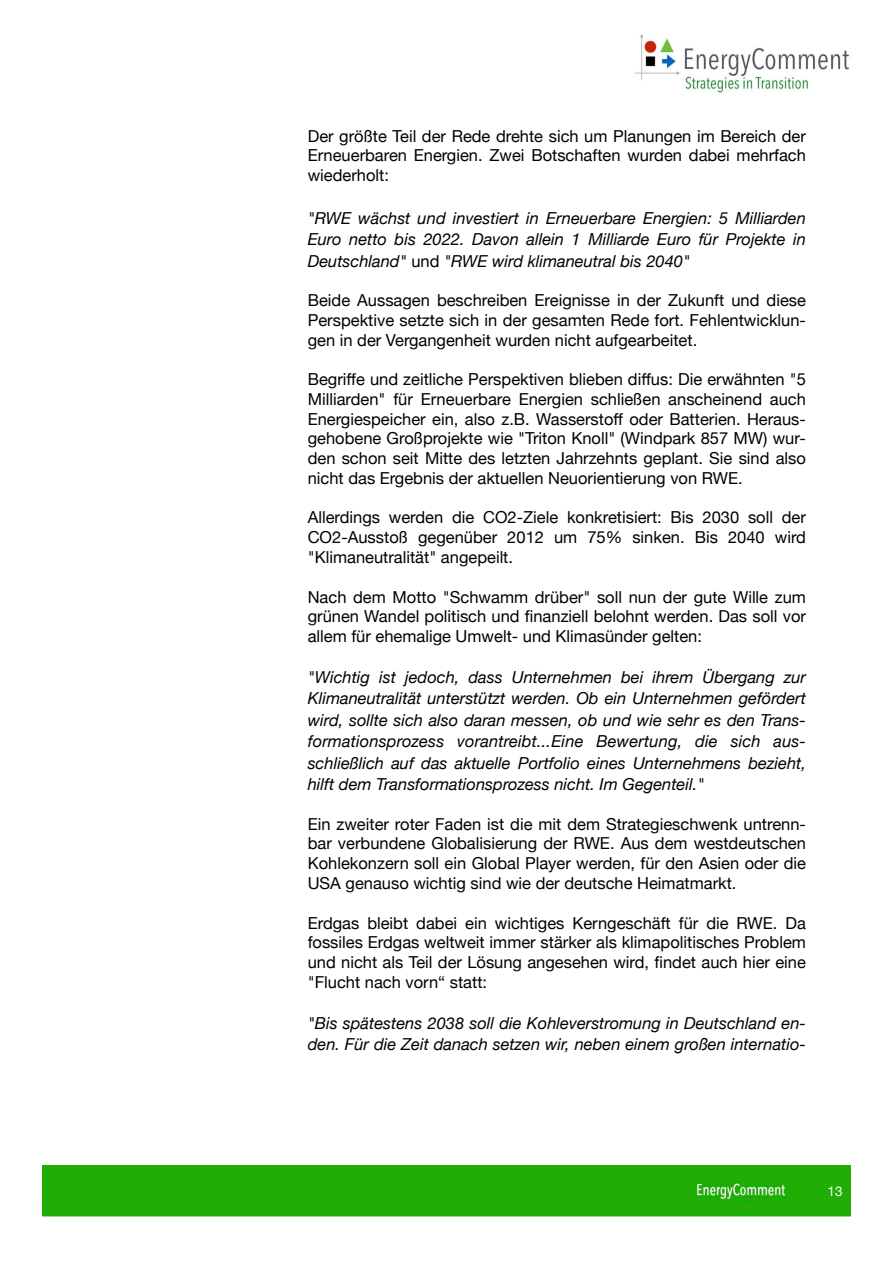
<style>
.page{position:relative;width:893px;height:1263px;background:#fff}
.page>*{position:absolute;margin:0;border:0;box-sizing:border-box;transform-origin:0 0}
.t1{font:16.5px/19.8px "Helvetica Neue";color:#000;text-align:justify}
.t2{font:italic 16.5px/21.5px "Helvetica Neue";color:#000;text-align:justify}
.t3{font:13.5px "Helvetica Neue";color:#fff}
.s1{font-style:normal}
</style>
<div class="page">
<div style="left:43px;top:1165px;width:807px;height:51px;background:#20ad06"></div>
<img style="left:635px;top:34px;width:214px;height:59px">
<p class="t1" style="left:308px;top:126px;width:500px">Der größte Teil der Rede drehte sich um Planungen im Bereich der Erneuerbaren Energien. Zwei Botschaften wurden dabei mehrfach wiederholt:</p>
<p class="t2" style="left:308px;top:207px;width:500px">"RWE wächst und investiert in Erneuerbare Energien: 5 Milliarden Euro netto bis 2022. Davon allein 1 Milliarde Euro für Projekte in Deutschland" <span class="s1">und</span> "RWE wird klimaneutral bis 2040"</p>
<p class="t1" style="left:308px;top:290px;width:500px">Beide Aussagen beschreiben Ereignisse in der Zukunft und diese Perspektive setzte sich in der gesamten Rede fort. Fehlentwicklun&shy;gen in der Vergangenheit wurden nicht aufgearbeitet.</p>
<p class="t1" style="left:308px;top:369px;width:500px">Begriffe und zeitliche Perspektiven blieben diffus: Die erwähnten "5<br>Milliarden" für Erneuerbare Energien schließen anscheinend auch Energiespeicher ein, also z.B. Wasserstoff oder Batterien. Heraus&shy;gehobene Großprojekte wie "Triton Knoll" (Windpark 857 MW) wur&shy;den schon seit Mitte des letzten Jahrzehnts geplant. Sie sind also nicht das Ergebnis der aktuellen Neuorientierung von RWE.</p>
<p class="t1" style="left:308px;top:507px;width:500px">Allerdings werden die CO2-Ziele konkretisiert: Bis 2030 soll der CO2-Ausstoß gegenüber 2012 um 75% sinken. Bis 2040 wird "Klimaneutralität" angepeilt.</p>
<p class="t1" style="left:308px;top:586px;width:500px">Nach dem Motto "Schwamm drüber" soll nun der gute Wille zum grünen Wandel politisch und fi nanziell belohnt werden. Das soll vor allem für ehemalige Umwelt- und Klimasünder gelten:</p>
<p class="t2" style="left:308px;top:666px;width:500px">"Wichtig ist jedoch, dass Unternehmen bei ihrem Übergang zur Klimaneutralität unterstützt werden. Ob ein Unternehmen gefördert wird, sollte sich also daran messen, ob und wie sehr es den Trans&shy;formationsprozess vorantreibt...Eine Bewertung, die sich aus&shy;schließlich auf das aktuelle Portfolio eines Unternehmens bezieht, hilft dem Transformationsprozess nicht. Im Gegenteil."</p>
<p class="t1" style="left:308px;top:814px;width:500px">Ein zweiter roter Faden ist die mit dem Strategieschwenk untrenn&shy;bar verbundene Globalisierung der RWE. Aus dem westdeutschen Kohlekonzern soll ein Global Player werden, für den Asien oder die USA genauso wichtig sind wie der deutsche Heimatmarkt.</p>
<p class="t1" style="left:308px;top:912px;width:500px">Erdgas bleibt dabei ein wichtiges Kerngeschäft für die RWE. Da fossiles Erdgas weltweit immer stärker als klimapolitisches Problem und nicht als Teil der Lösung angesehen wird, fi ndet auch hier eine "Flucht nach vorn“ statt:</p>
<p class="t2" style="left:308px;top:1012px;width:500px">"Bis spätestens 2038 soll die Kohleverstromung in Deutschland en&shy;den. Für die Zeit danach setzen wir, neben einem großen internatio-</p>
<p class="t3" style="left:828px;top:1183px;width:17px">13</p>
</div>
